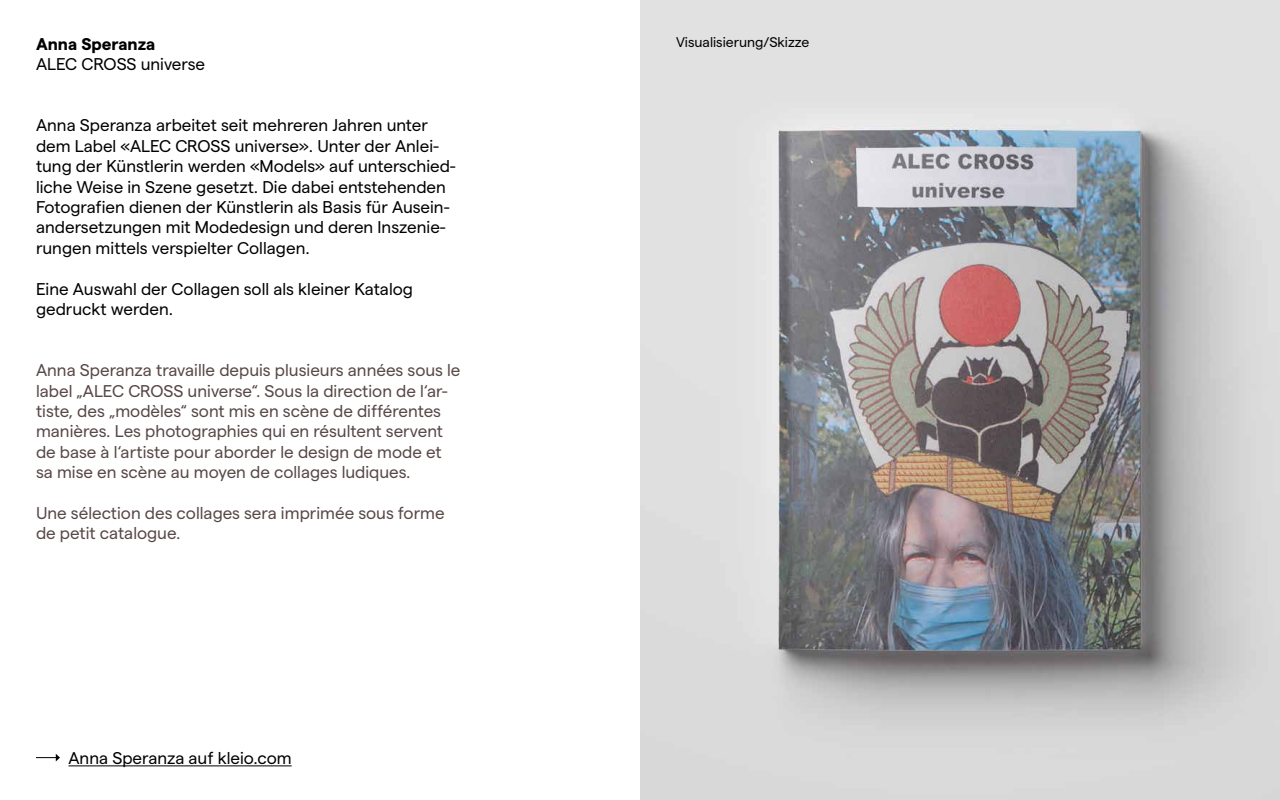
<style>
.page{position:relative;width:1280px;height:800px;background:#fff}
.page>*{position:absolute;margin:0;border:0;box-sizing:border-box;transform-origin:0 0}
.t1{font:17px/20.4px "Matter";color:#000}
.t2{font:17px/20.4px "Matter";color:#584747}
.t3{font:700 17px "Matter";color:#000}
.t4{font:14px "Matter";color:#000}
</style>
<div class="page">
<hr style="left:68px;top:765px;width:224px;height:1px;background:#000">
<img style="left:640px;top:0;width:640px;height:800px">
<svg style="left:36px;top:754px;width:24px;height:8px"></svg>
<p class="t3" style="left:36px;top:31px;width:121px">Anna Speranza</p>
<p class="t1" style="left:36px;top:54px;width:171px">ALEC CROSS universe</p>
<p class="t1" style="left:36px;top:115px;width:421px">Anna Speranza arbeitet seit mehreren Jahren unter dem Label «ALEC CROSS universe». Unter der Anlei&shy;tung der Künstlerin werden «Models» auf unterschied&shy;liche Weise in Szene gesetzt. Die dabei entstehenden Fotografien dienen der Künstlerin als Basis für Ausein&shy;andersetzungen mit Modedesign und deren Inszenie&shy;rungen mittels verspielter Collagen.</p>
<p class="t1" style="left:36px;top:278px;width:379px">Eine Auswahl der Collagen soll als kleiner Katalog gedruckt werden.</p>
<p class="t2" style="left:36px;top:360px;width:426px">Anna Speranza travaille depuis plusieurs années sous le label „ALEC CROSS universe“. Sous la direction de l‘ar&shy;tiste, des „modèles“ sont mis en scène de différentes manières. Les photographies qui en résultent servent de base à l‘artiste pour aborder le design de mode et sa mise en scène au moyen de collages ludiques.</p>
<p class="t2" style="left:36px;top:503px;width:410px">Une sélection des collages sera imprimée sous forme de petit catalogue.</p>
<p class="t1" style="left:69px;top:747px;width:225px">Anna Speranza auf kleio.com</p>
<p class="t4" style="left:676px;top:34px;width:135px">Visualisierung/Skizze</p>
</div>
